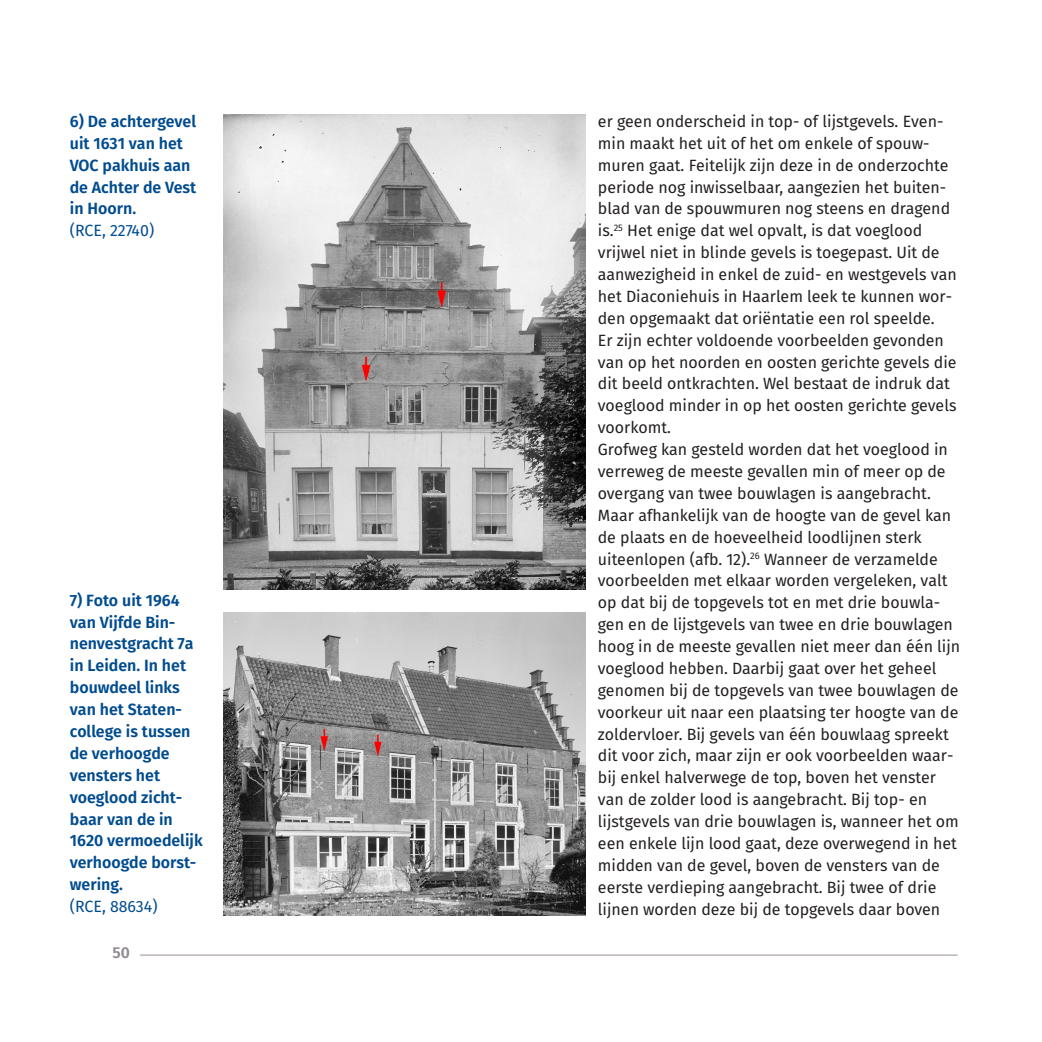
<style>
.page{position:relative;width:1042px;height:1042px;background:#fff}
.page>*{position:absolute;margin:0;border:0;box-sizing:border-box;transform-origin:0 0}
.t1{font:16.28px/21.9px "Fira Sans";color:#231f20}
.t2{font:600 16.28px/21.9px "Fira Sans";color:#004c8f}
.t3{font:16.28px "Fira Sans";color:#004c8f}
.t4{font:600 15.75px "Fira Sans";color:#918b94}
</style>
<div class="page">
<img style="left:223px;top:114px;width:362px;height:476px">
<img style="left:223px;top:613px;width:362px;height:302px">
<hr style="left:140px;top:954px;width:817px;height:2px;background:#c2bcc2">
<p class="t2" style="left:70px;top:111px;width:128px">6) De achtergevel uit 1631 van het<br>VOC pakhuis aan de Achter de Vest in Hoorn.</p>
<p class="t3" style="left:70px;top:219px;width:86px">(RCE, 22740)</p>
<p class="t2" style="left:70px;top:590px;width:134px">7) Foto uit 1964 van Vijfde Bin&shy;nenvestgracht 7a in Leiden. In het bouwdeel links van het Staten&shy;college is tussen de verhoogde vensters het voeglood zicht&shy;baar van de in<br>1620 vermoedelijk verhoogde borst&shy;wering.</p>
<p class="t3" style="left:70px;top:895px;width:89px">(RCE, 88634)</p>
<p class="t4" style="left:113px;top:941px;width:19px">50</p>
<p class="t1" style="left:598px;top:111px;width:360px">er geen onderscheid in top- of lijstgevels. Even&shy;min maakt het uit of het om enkele of spouw&shy;muren gaat. Feitelijk zijn deze in de onderzochte periode nog inwisselbaar, aangezien het buiten&shy;blad van de spouwmuren nog steens en dragend is.<sup>25</sup> Het enige dat wel opvalt, is dat voeglood vrijwel niet in blinde gevels is toegepast. Uit de aanwezigheid in enkel de zuid- en westgevels van het Diaconiehuis in Haarlem leek te kunnen wor&shy;den opgemaakt dat oriëntatie een rol speelde.<br>Er zijn echter voldoende voorbeelden gevonden van op het noorden en oosten gerichte gevels die dit beeld ontkrachten. Wel bestaat de indruk dat voeglood minder in op het oosten gerichte gevels voorkomt.</p>
<p class="t1" style="left:598px;top:440px;width:364px">Grofweg kan gesteld worden dat het voeglood in verreweg de meeste gevallen min of meer op de overgang van twee bouwlagen is aangebracht.<br>Maar afhankelijk van de hoogte van de gevel kan de plaats en de hoeveelheid loodlijnen sterk uiteenlopen (afb. 12).<sup>26</sup> Wanneer de verzamelde voorbeelden met elkaar worden vergeleken, valt op dat bij de topgevels tot en met drie bouwla&shy;gen en de lijstgevels van twee en drie bouwlagen hoog in de meeste gevallen niet meer dan één lijn voeglood hebben. Daarbij gaat over het geheel genomen bij de topgevels van twee bouwlagen de voorkeur uit naar een plaatsing ter hoogte van de zoldervloer. Bij gevels van één bouwlaag spreekt dit voor zich, maar zijn er ook voorbeelden waar&shy;bij enkel halverwege de top, boven het venster van de zolder lood is aangebracht. Bij top- en lijstgevels van drie bouwlagen is, wanneer het om een enkele lijn lood gaat, deze overwegend in het midden van de gevel, boven de vensters van de eerste verdieping aangebracht. Bij twee of drie lijnen worden deze bij de topgevels daar boven</p>
</div>
